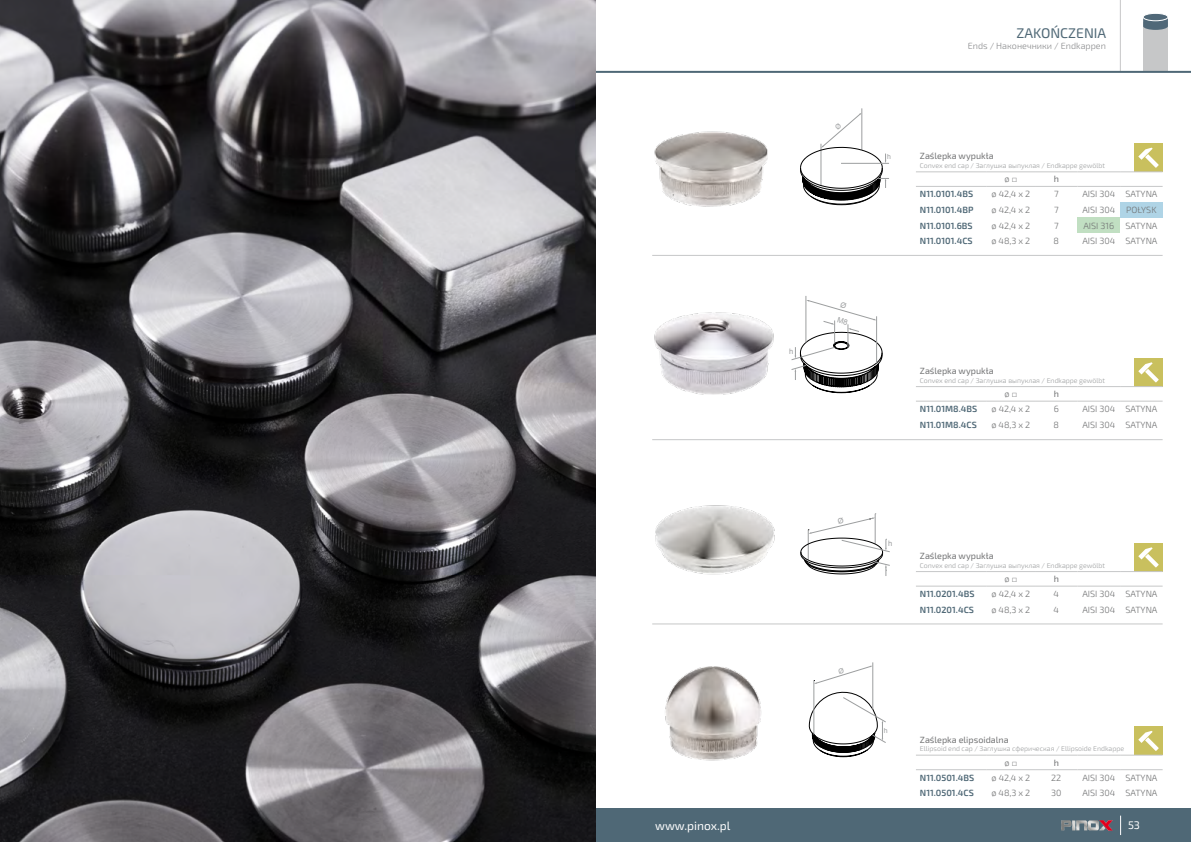
<style>
.page{position:relative;width:1191px;height:842px;background:#fff}
.page>*{position:absolute;margin:0;border:0;box-sizing:border-box;transform-origin:0 0}
.t1{font:14px "Exo 2.0";color:#4f6876}
.t2{font:12px "Exo 2.0";color:#fff}
.t3{font:11px "Exo 2.0";color:#fff}
.t4{font:300 9px "Exo 2.0";color:#707172}
.t5{font:600 9px "Exo 2.0";color:#4f6876}
.t6{font:9px "Exo 2.0";color:#707172}
.t7{font:300 9px "Exo 2.0";color:#87888a}
.t8{font:7.6px "Arial";color:#9c9e9f}
.t9{font:300 7px "Exo 2.0";color:#9c9e9f}
.t10{font:7px "Arial";color:#9c9e9f}
.t11{font:6.9px "Arial";color:#9c9e9f}
.s1{font-family:"Arial Narrow";font-weight:400}
</style>
<div class="page">
<div style="left:596px;top:808px;width:595px;height:34px;background:#4f6876"></div>
<svg style="left:1120px;top:816px;width:1px;height:19px"></svg>
<svg style="left:1061px;top:820px;width:51px;height:10px"></svg>
<svg style="left:1120px;top:0;width:71px;height:71px"></svg>
<hr style="left:0;top:71px;width:1191px;height:2px;background:#4f6876">
<img style="left:0;top:0;width:595px;height:842px">
<div style="left:1134px;top:358px;width:28px;height:29px;background:#c9c05e"></div>
<svg style="left:1138px;top:362px;width:20px;height:20px"></svg>
<div style="left:1134px;top:143px;width:28px;height:29px;background:#c9c05e"></div>
<svg style="left:1138px;top:148px;width:20px;height:20px"></svg>
<div style="left:1134px;top:543px;width:28px;height:28px;background:#c9c05e"></div>
<svg style="left:1138px;top:547px;width:20px;height:20px"></svg>
<div style="left:1120px;top:202px;width:42px;height:16px;background:#afd4e6"></div>
<div style="left:1077px;top:218px;width:43px;height:15px;background:#c1dfc2"></div>
<hr style="left:916px;top:172px;width:70px;height:1px;background:#c6c7c8">
<hr style="left:986px;top:172px;width:49px;height:1px;background:#c6c7c8">
<hr style="left:1035px;top:172px;width:42px;height:1px;background:#c6c7c8">
<hr style="left:1077px;top:172px;width:43px;height:1px;background:#c6c7c8">
<hr style="left:1120px;top:172px;width:42px;height:1px;background:#c6c7c8">
<hr style="left:916px;top:186px;width:70px;height:1px;background:#c6c7c8">
<hr style="left:986px;top:186px;width:49px;height:1px;background:#c6c7c8">
<hr style="left:1035px;top:186px;width:42px;height:1px;background:#c6c7c8">
<hr style="left:1077px;top:186px;width:43px;height:1px;background:#c6c7c8">
<hr style="left:1120px;top:186px;width:42px;height:1px;background:#c6c7c8">
<hr style="left:916px;top:571px;width:70px;height:1px;background:#c6c7c8">
<hr style="left:986px;top:571px;width:49px;height:1px;background:#c6c7c8">
<hr style="left:1035px;top:571px;width:42px;height:1px;background:#c6c7c8">
<hr style="left:1077px;top:571px;width:43px;height:1px;background:#c6c7c8">
<hr style="left:1120px;top:571px;width:42px;height:1px;background:#c6c7c8">
<hr style="left:916px;top:586px;width:70px;height:1px;background:#c6c7c8">
<hr style="left:986px;top:586px;width:49px;height:1px;background:#c6c7c8">
<hr style="left:1035px;top:586px;width:42px;height:1px;background:#c6c7c8">
<hr style="left:1077px;top:586px;width:43px;height:1px;background:#c6c7c8">
<hr style="left:1120px;top:586px;width:42px;height:1px;background:#c6c7c8">
<hr style="left:916px;top:386px;width:70px;height:1px;background:#c6c7c8">
<hr style="left:986px;top:386px;width:49px;height:1px;background:#c6c7c8">
<hr style="left:1035px;top:386px;width:42px;height:1px;background:#c6c7c8">
<hr style="left:1077px;top:386px;width:43px;height:1px;background:#c6c7c8">
<hr style="left:1120px;top:386px;width:42px;height:1px;background:#c6c7c8">
<hr style="left:916px;top:401px;width:70px;height:1px;background:#c6c7c8">
<hr style="left:986px;top:401px;width:49px;height:1px;background:#c6c7c8">
<hr style="left:1035px;top:401px;width:42px;height:1px;background:#c6c7c8">
<hr style="left:1077px;top:401px;width:43px;height:1px;background:#c6c7c8">
<hr style="left:1120px;top:401px;width:42px;height:1px;background:#c6c7c8">
<img style="left:654px;top:131px;width:114px;height:76px">
<img style="left:654px;top:312px;width:120px;height:83px">
<img style="left:655px;top:505px;width:120px;height:70px">
<hr style="left:652px;top:255px;width:510px;height:1px;background:#c6c7c8">
<hr style="left:652px;top:439px;width:510px;height:1px;background:#c6c7c8">
<hr style="left:652px;top:624px;width:510px;height:1px;background:#c6c7c8">
<hr style="left:861px;top:108px;width:1px;height:42px;background:#9c9e9f">
<hr style="left:805px;top:296px;width:1px;height:46px;background:#9c9e9f">
<div style="left:1134px;top:727px;width:28px;height:28px;background:#c9c05e"></div>
<svg style="left:1138px;top:731px;width:20px;height:20px"></svg>
<hr style="left:916px;top:755px;width:70px;height:1px;background:#c6c7c8">
<hr style="left:986px;top:755px;width:49px;height:1px;background:#c6c7c8">
<hr style="left:1035px;top:755px;width:42px;height:1px;background:#c6c7c8">
<hr style="left:1077px;top:755px;width:43px;height:1px;background:#c6c7c8">
<hr style="left:1120px;top:755px;width:42px;height:1px;background:#c6c7c8">
<hr style="left:916px;top:769px;width:70px;height:1px;background:#c6c7c8">
<hr style="left:986px;top:769px;width:49px;height:1px;background:#c6c7c8">
<hr style="left:1035px;top:769px;width:42px;height:1px;background:#c6c7c8">
<hr style="left:1077px;top:769px;width:43px;height:1px;background:#c6c7c8">
<hr style="left:1120px;top:769px;width:42px;height:1px;background:#c6c7c8">
<img style="left:665px;top:666px;width:96px;height:95px">
<hr style="left:872px;top:662px;width:1px;height:47px;background:#9c9e9f">
<hr style="left:813px;top:680px;width:1px;height:55px;background:#9c9e9f">
<svg style="left:809px;top:690px;width:77px;height:67px"></svg>
<svg style="left:800px;top:113px;width:89px;height:92px"></svg>
<svg style="left:791px;top:300px;width:92px;height:93px"></svg>
<svg style="left:814px;top:666px;width:58px;height:18px"></svg>
<svg style="left:800px;top:513px;width:90px;height:63px"></svg>
<p class="t8" style="left:789px;top:346px;width:6px">h</p>
<h1 class="t1" style="left:1016px;top:25px;width:91px">ZAKOŃCZENIA</h1>
<p class="t7" style="left:967px;top:41px;width:140px">Ends / Наконечники / Endkappen</p>
<p class="t11" style="left:887px;top:153px;width:5px">h</p>
<p class="t6" style="left:920px;top:151px;width:75px">Zaślepka wypukła</p>
<p class="t9" style="left:920px;top:161px;width:187px">Convex end cap / Заглушка выпуклая / Endkappe gewölbt</p>
<p class="t4" style="left:1004px;top:174px;width:14px">ø <span class="s1">□</span></p>
<p class="t6" style="left:1053px;top:174px;width:7px">h</p>
<p class="t5" style="left:920px;top:189px;width:55px">N11.0101.4BS</p>
<p class="t4" style="left:991px;top:189px;width:40px">ø 42,4 x 2</p>
<p class="t4" style="left:1054px;top:189px;width:6px">7</p>
<p class="t4" style="left:1082px;top:189px;width:77px">AISI 304 SATYNA</p>
<p class="t5" style="left:920px;top:204px;width:55px">N11.0101.4BP</p>
<p class="t4" style="left:991px;top:205px;width:40px">ø 42,4 x 2</p>
<p class="t4" style="left:1054px;top:205px;width:6px">7</p>
<p class="t4" style="left:1082px;top:205px;width:76px">AISI 304 POŁYSK</p>
<p class="t5" style="left:920px;top:220px;width:54px">N11.0101.6BS</p>
<p class="t4" style="left:991px;top:220px;width:40px">ø 42,4 x 2</p>
<p class="t4" style="left:1054px;top:220px;width:6px">7</p>
<p class="t4" style="left:1083px;top:220px;width:76px">AISI 316 SATYNA</p>
<p class="t5" style="left:920px;top:236px;width:54px">N11.0101.4CS</p>
<p class="t4" style="left:991px;top:236px;width:40px">ø 48,3 x 2</p>
<p class="t4" style="left:1053px;top:236px;width:7px">8</p>
<p class="t4" style="left:1082px;top:236px;width:77px">AISI 304 SATYNA</p>
<p class="t6" style="left:920px;top:366px;width:75px">Zaślepka wypukła</p>
<p class="t9" style="left:920px;top:376px;width:187px">Convex end cap / Заглушка выпуклая / Endkappe gewölbt</p>
<p class="t4" style="left:1004px;top:389px;width:14px">ø <span class="s1">□</span></p>
<p class="t6" style="left:1053px;top:389px;width:7px">h</p>
<p class="t5" style="left:920px;top:404px;width:59px">N11.01M8.4BS</p>
<p class="t4" style="left:991px;top:404px;width:40px">ø 42,4 x 2</p>
<p class="t4" style="left:1053px;top:404px;width:7px">6</p>
<p class="t4" style="left:1082px;top:404px;width:77px">AISI 304 SATYNA</p>
<p class="t5" style="left:920px;top:419px;width:58px">N11.01M8.4CS</p>
<p class="t4" style="left:991px;top:419px;width:40px">ø 48,3 x 2</p>
<p class="t4" style="left:1053px;top:419px;width:7px">8</p>
<p class="t4" style="left:1082px;top:419px;width:77px">AISI 304 SATYNA</p>
<p class="t8" style="left:888px;top:538px;width:6px">h</p>
<p class="t6" style="left:920px;top:551px;width:75px">Zaślepka wypukła</p>
<p class="t9" style="left:920px;top:561px;width:187px">Convex end cap / Заглушка выпуклая / Endkappe gewölbt</p>
<p class="t4" style="left:1004px;top:574px;width:14px">ø <span class="s1">□</span></p>
<p class="t6" style="left:1053px;top:574px;width:7px">h</p>
<p class="t5" style="left:920px;top:589px;width:56px">N11.0201.4BS</p>
<p class="t4" style="left:991px;top:589px;width:40px">ø 42,4 x 2</p>
<p class="t4" style="left:1053px;top:589px;width:7px">4</p>
<p class="t4" style="left:1082px;top:589px;width:77px">AISI 304 SATYNA</p>
<p class="t5" style="left:920px;top:604px;width:56px">N11.0201.4CS</p>
<p class="t4" style="left:991px;top:604px;width:40px">ø 48,3 x 2</p>
<p class="t4" style="left:1053px;top:604px;width:7px">4</p>
<p class="t4" style="left:1082px;top:604px;width:77px">AISI 304 SATYNA</p>
<p class="t10" style="left:884px;top:726px;width:5px">h</p>
<p class="t6" style="left:920px;top:734px;width:90px">Zaślepka elipsoidalna</p>
<p class="t9" style="left:920px;top:745px;width:206px">Ellipsoid end cap / Заглушка сферическая / Ellipsoide Endkappe</p>
<p class="t4" style="left:1004px;top:757px;width:14px">ø <span class="s1">□</span></p>
<p class="t6" style="left:1053px;top:757px;width:7px">h</p>
<p class="t5" style="left:920px;top:772px;width:56px">N11.0501.4BS</p>
<p class="t4" style="left:991px;top:772px;width:40px">ø 42,4 x 2</p>
<p class="t4" style="left:1051px;top:772px;width:12px">22</p>
<p class="t4" style="left:1082px;top:772px;width:77px">AISI 304 SATYNA</p>
<p class="t5" style="left:920px;top:788px;width:55px">N11.0501.4CS</p>
<p class="t4" style="left:991px;top:788px;width:40px">ø 48,3 x 2</p>
<p class="t4" style="left:1051px;top:788px;width:12px">30</p>
<p class="t4" style="left:1082px;top:788px;width:77px">AISI 304 SATYNA</p>
<h2 class="t2" style="left:655px;top:819px;width:77px">www.pinox.pl</h2>
<p class="t3" style="left:1128px;top:819px;width:14px">53</p>
</div>
